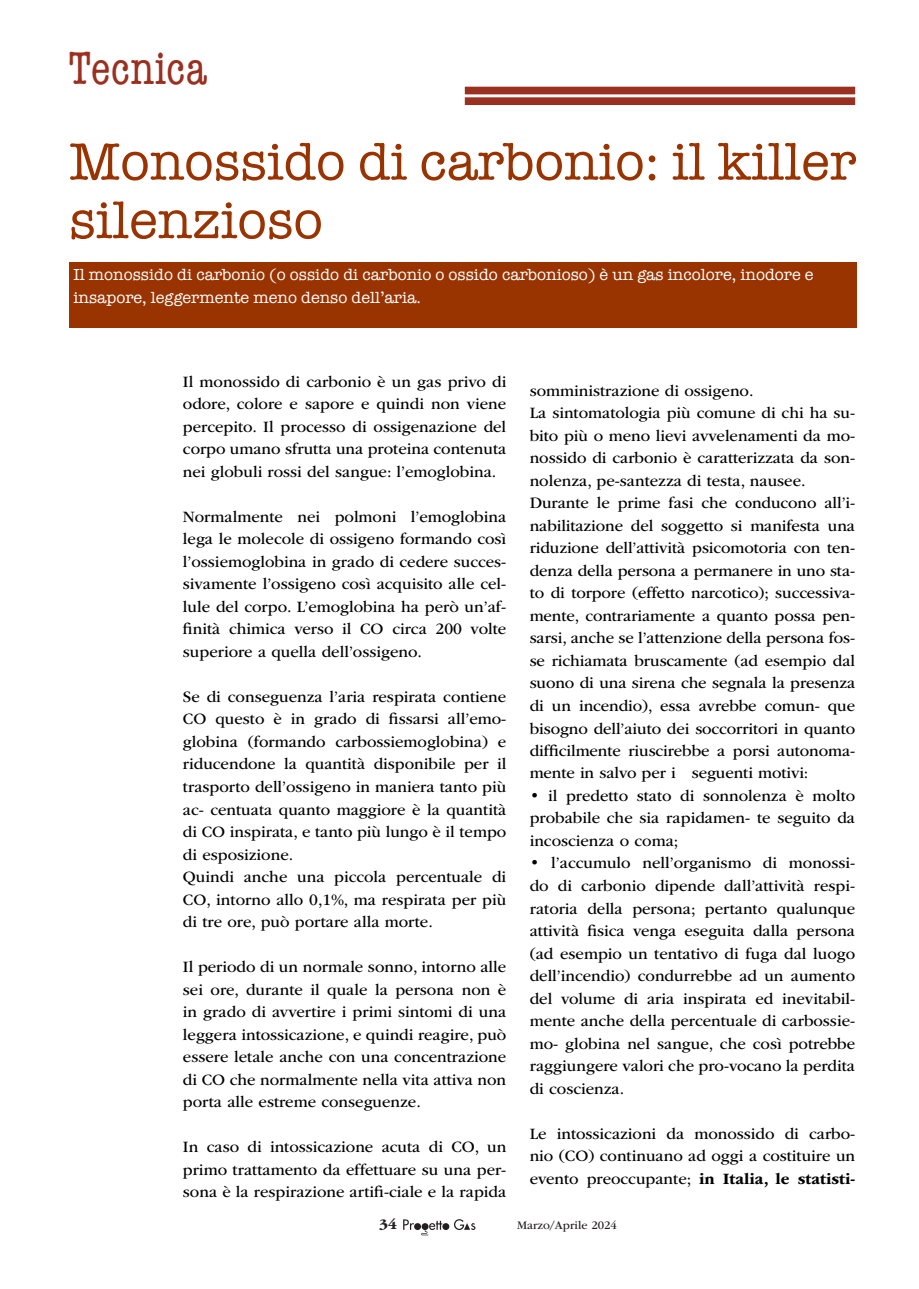
<style>
.page{position:relative;width:919px;height:1289px;background:#fff}
.page>*{position:absolute;margin:0;border:0;box-sizing:border-box;transform-origin:0 0}
.t1{font:54px/58.5px "American Typewriter";color:#930}
.t2{font:condensed 48px "American Typewriter";color:#9b3020}
.Normale{font:16.5px/22.5px "ITC Garamond Std";color:#000;text-align:justify}
.t3{font:16.5px/22.5px "American Typewriter";color:#fff}
.t4{font:700 15px "ITC Garamond Std";color:#231f20}
.t5{font:12px "ITC Garamond Std";color:#231f20}
.s1{font-weight:700}
</style>
<div class="page">
<svg style="left:403px;top:1219px;width:11px;height:10px"></svg>
<div style="left:414px;top:1223px;width:7px;height:6px;background:#231f20;border-radius:50%"></div>
<div style="left:442px;top:1223px;width:7px;height:6px;background:#231f20;border-radius:50%"></div>
<svg style="left:454px;top:1219px;width:21px;height:10px"></svg>
<svg style="left:421px;top:1220px;width:21px;height:15px"></svg>
<div style="left:465px;top:87px;width:390px;height:7px;background:#9b3020"></div>
<div style="left:465px;top:97px;width:390px;height:8px;background:#9b3020;border:2px solid #9b3020"></div>
<div style="left:69px;top:262px;width:787px;height:65px;background:#930"></div>
<h2 class="t2" style="left:68px;top:32px;width:140px">Tecnica</h2>
<p class="t1" style="left:69px;top:131px;width:788px">Monossido di carbonio: il killer silenzioso</p>
<p class="t3" style="left:73px;top:263px;width:741px">Il monossido di carbonio (o ossido di carbonio o ossido carbonioso) è un gas incolore, inodore e insapore, leggermente meno denso dell’aria.</p>
<p class="Normale" style="left:183px;top:370px;width:325px">Il monossido di carbonio è un gas privo di odore, colore e sapore e quindi non viene percepito. Il processo di ossigenazione del corpo umano sfrutta una proteina contenuta nei globuli rossi del sangue: l’emoglobina.</p>
<p class="Normale" style="left:183px;top:505px;width:325px">Normalmente nei polmoni l’emoglobina lega le molecole di ossigeno formando così l’ossiemoglobina in grado di cedere succes&shy;sivamente l’ossigeno così acquisito alle cel&shy;lule del corpo. L’emoglobina ha però un’af&shy;finità chimica verso il CO circa 200 volte superiore a quella dell’ossigeno.</p>
<p class="Normale" style="left:183px;top:685px;width:325px">Se di conseguenza l’aria respirata contiene CO questo è in grado di fissarsi all’emo&shy;globina (formando carbossiemoglobina) e riducendone la quantità disponibile per il trasporto dell’ossigeno in maniera tanto più ac- centuata quanto maggiore è la quantità di CO inspirata, e tanto più lungo è il tempo di esposizione.</p>
<p class="Normale" style="left:183px;top:865px;width:325px">Quindi anche una piccola percentuale di CO, intorno allo 0,1%, ma respirata per più di tre ore, può portare alla morte.</p>
<p class="Normale" style="left:183px;top:955px;width:325px">Il periodo di un normale sonno, intorno alle sei ore, durante il quale la persona non è in grado di avvertire i primi sintomi di una leggera intossicazione, e quindi reagire, può essere letale anche con una concentrazione di CO che normalmente nella vita attiva non porta alle estreme conseguenze.</p>
<p class="Normale" style="left:183px;top:1135px;width:325px">In caso di intossicazione acuta di CO, un primo trattamento da effettuare su una per&shy;sona è la respirazione artifi-ciale e la rapida</p>
<p class="Normale" style="left:529px;top:379px;width:225px">somministrazione di ossigeno.</p>
<p class="Normale" style="left:529px;top:402px;width:327px">La sintomatologia più comune di chi ha su&shy;bito più o meno lievi avvelenamenti da mo&shy;nossido di carbonio è caratterizzata da son&shy;nolenza, pe-santezza di testa, nausee.</p>
<p class="Normale" style="left:529px;top:492px;width:327px">Durante le prime fasi che conducono all’i&shy;nabilitazione del soggetto si manifesta una riduzione dell’attività psicomotoria con ten&shy;denza della persona a permanere in uno sta&shy;to di torpore (effetto narcotico); successiva&shy;mente, contrariamente a quanto possa pen&shy;sarsi, anche se l’attenzione della persona fos&shy;se richiamata bruscamente (ad esempio dal suono di una sirena che segnala la presenza di un incendio), essa avrebbe comun- que bisogno dell’aiuto dei soccorritori in quanto difficilmente riuscirebbe a porsi autonoma&shy;mente in salvo per i seguenti motivi:</p>
<p class="Normale" style="left:529px;top:784px;width:327px">• il predetto stato di sonnolenza è molto probabile che sia rapidamen- te seguito da incoscienza o coma;</p>
<p class="Normale" style="left:529px;top:852px;width:327px">• l’accumulo nell’organismo di monossi&shy;do di carbonio dipende dall’attività respi&shy;ratoria della persona; pertanto qualunque attività fisica venga eseguita dalla persona (ad esempio un tentativo di fuga dal luogo dell’incendio) condurrebbe ad un aumento del volume di aria inspirata ed inevitabil&shy;mente anche della percentuale di carbossie&shy;mo- globina nel sangue, che così potrebbe raggiungere valori che pro-vocano la perdita di coscienza.</p>
<p class="Normale" style="left:529px;top:1122px;width:327px">Le intossicazioni da monossido di carbo&shy;nio (CO) continuano ad oggi a costituire un evento preoccupante; <span class="s1">in Italia, le statisti-</span></p>
<p class="t4" style="left:379px;top:1215px;width:19px">34</p>
<p class="t5" style="left:517px;top:1218px;width:101px">Marzo/Aprile 2024</p>
</div>
